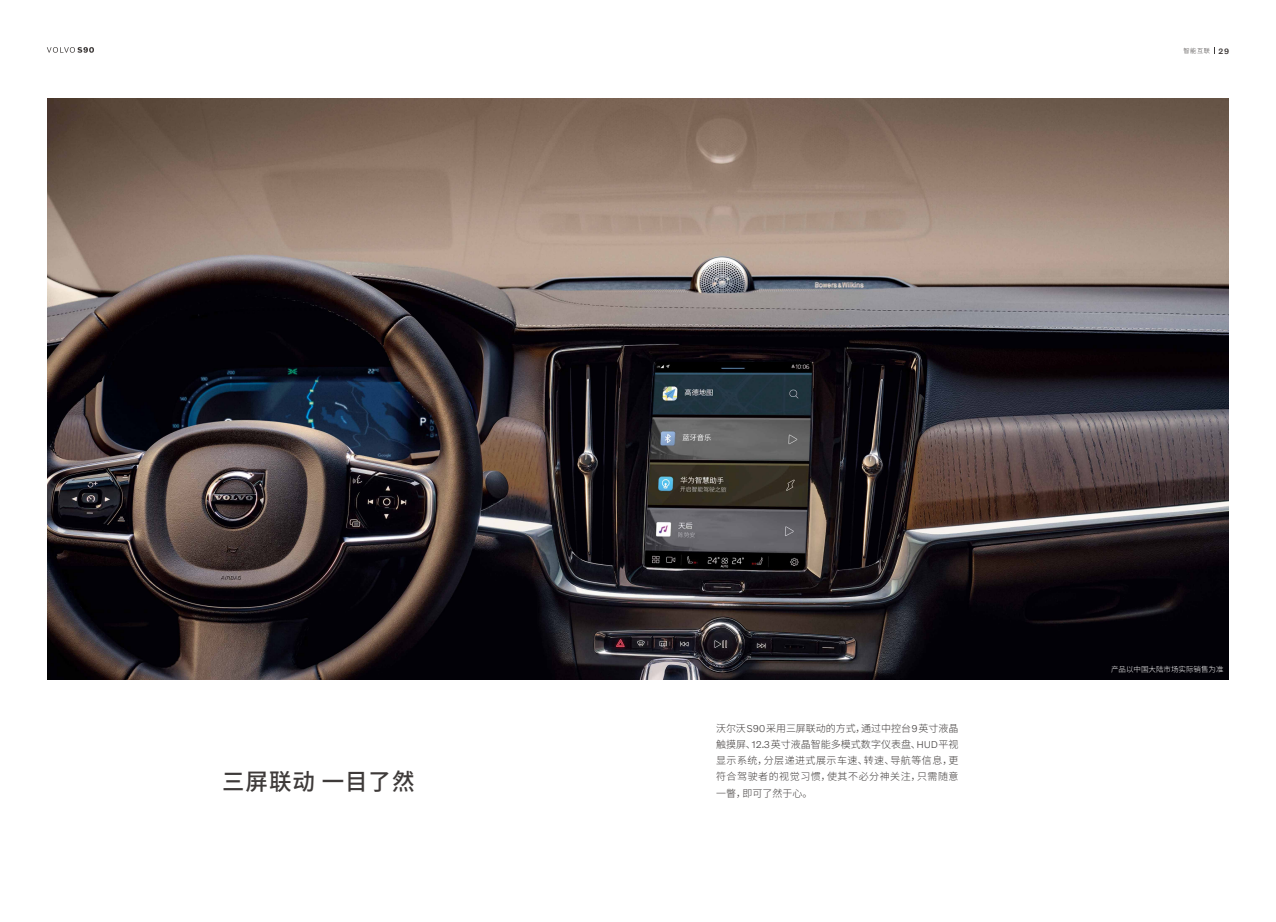
<style>
.page{position:relative;width:1276px;height:922px;background:#fff}
.page>*{position:absolute;margin:0;border:0;box-sizing:border-box;transform-origin:0 0}
.t1{font:500 23.12px "Source Han Sans CN";letter-spacing:.04em;color:#3e3a39}
.t2{font:300 10px/16.2px "Source Han Sans CN";letter-spacing:.05em;color:#3e3a39;text-align:justify}
.t3{font:300 7.5px "Source Han Sans CN";color:#fff}
.t4{font:300 6.25px "Source Han Sans CN";color:#3e3a39}
.s1{font-family:"Volvo Novum";font-weight:500;font-size:7.88px}
.s2{font-family:"Volvo Novum"}
</style>
<div class="page">
<img style="left:47px;top:98px;width:1181px;height:581px">
<svg style="left:47px;top:47px;width:47px;height:6px"></svg>
<h1 class="t1" style="left:222px;top:768px;width:194px">三屏联动 一目了然</h1>
<p class="t4" style="left:1183px;top:47px;width:47px">智能互联 <span class="s1">29</span></p>
<p class="t2" style="left:716px;top:719px;width:244px">沃尔沃<span class="s2">S90</span>采用三屏联动的方式，通过中控台<span class="s2">9</span>英寸液晶触摸屏、<span class="s2">12.3</span>英寸液晶智能多模式数字仪表盘、<span class="s2">HUD</span>平视显示系统，分层递进式展示车速、转速、导航等信息，更符合驾驶者的视觉习惯，使其不必分神关注，只需随意一瞥，即可了然于心。</p>
<p class="t3" style="left:1111px;top:664px;width:114px">产品以中国大陆市场实际销售为准</p>
</div>
